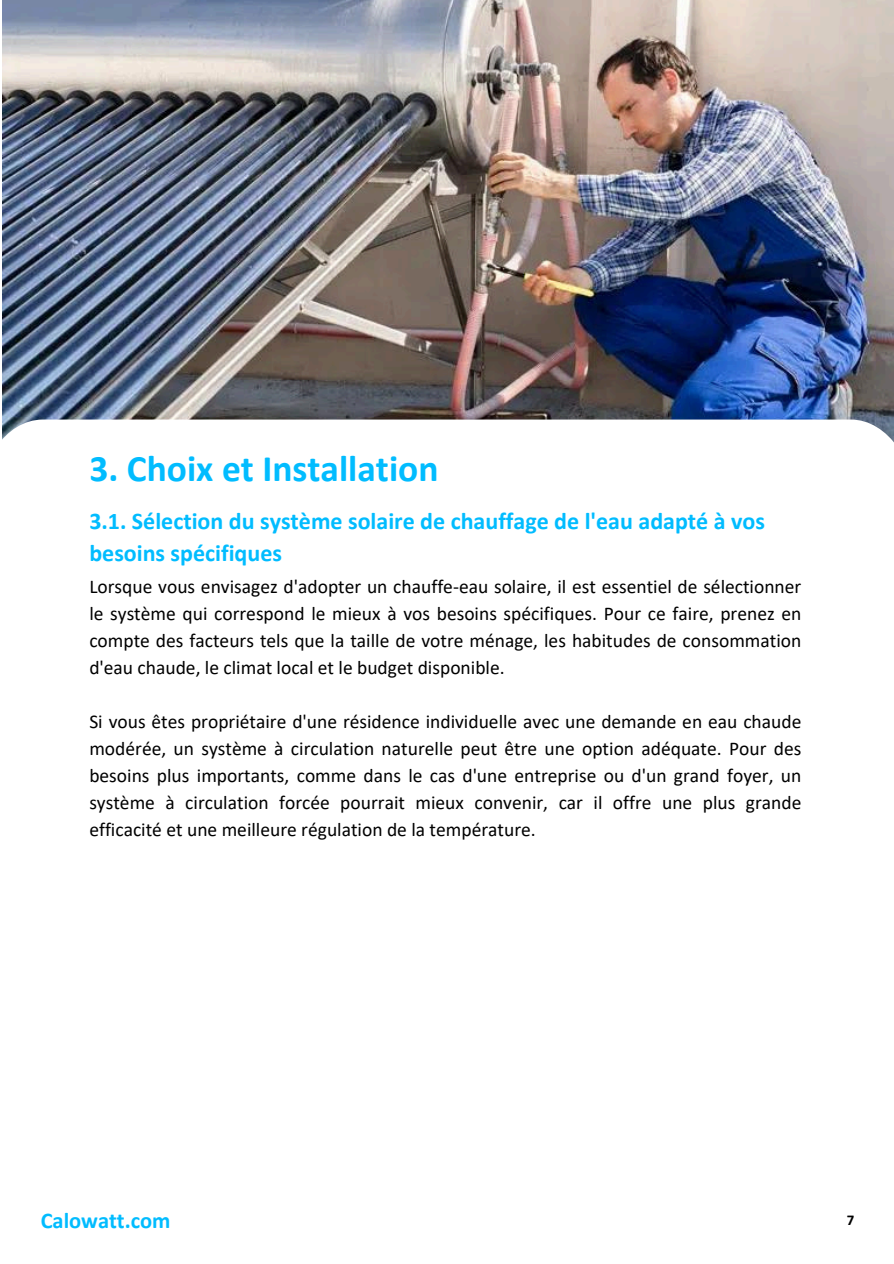
<style>
.page{position:relative;width:894px;height:1264px;background:#fff}
.page>*{position:absolute;margin:0;border:0;box-sizing:border-box;transform-origin:0 0}
.t1{font:700 37.5px "Calibri";color:#01bcff}
.t2{font:700 24px/32.7px "Calibri";color:#01bcff}
.t3{font:700 22.5px "Calibri";color:#01bcff}
.t4{font:19.5px/27px "Calibri";color:#000;text-align:justify}
.t5{font:700 15px "Calibri";color:#000}
</style>
<div class="page">
<img style="left:2px;top:0;width:891px;height:419px">
<svg style="left:2px;top:419px;width:891px;height:22px"></svg>
<p class="t1" style="left:89px;top:452px;width:350px">3. Choix et Installation</p>
<h2 class="t2" style="left:89px;top:506px;width:677px">3.1. Sélection du système solaire de chauffage de l'eau adapté à vos besoins spécifiques</h2>
<p class="t4" style="left:89px;top:574px;width:713px">Lorsque vous envisagez d'adopter un chauffe-eau solaire, il est essentiel de sélectionner le système qui correspond le mieux à vos besoins spécifiques. Pour ce faire, prenez en compte des facteurs tels que la taille de votre ménage, les habitudes de consommation d'eau chaude, le climat local et le budget disponible.</p>
<h1 class="t4" style="left:89px;top:709px;width:713px">Si vous êtes propriétaire d'une résidence individuelle avec une demande en eau chaude modérée, un système à circulation naturelle peut être une option adéquate. Pour des besoins plus importants, comme dans le cas d'une entreprise ou d'un grand foyer, un système à circulation forcée pourrait mieux convenir, car il offre une plus grande efficacité et une meilleure régulation de la température.</h1>
<p class="t3" style="left:41px;top:1211px;width:131px">Calowatt.com</p>
<p class="t5" style="left:846px;top:1213px;width:9px">7</p>
</div>
